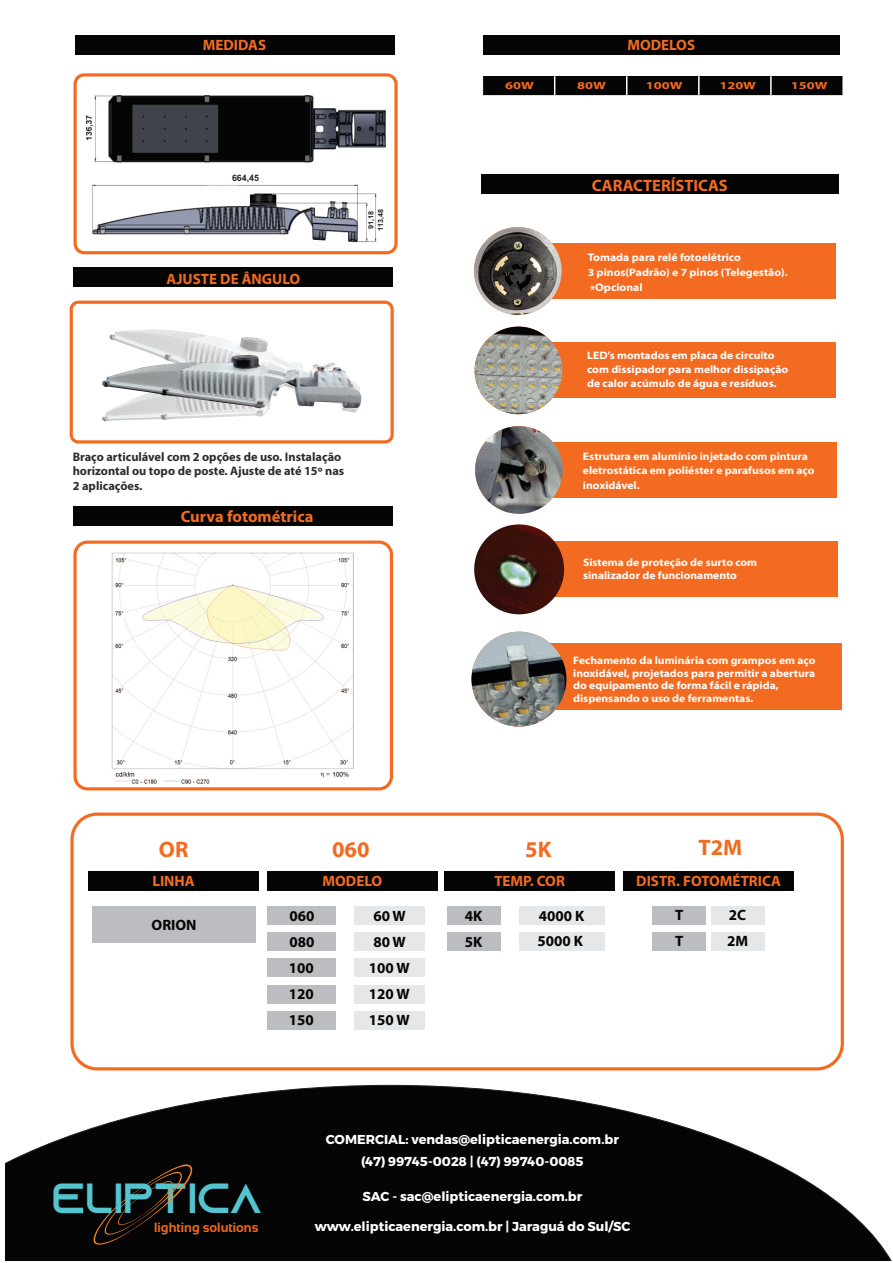
<style>
.page{position:relative;width:893px;height:1263px;background:#fff}
.page>*{position:absolute;margin:0;border:0;box-sizing:border-box;transform-origin:0 0}
.t1{font:42.15px "Azonix";color:#54c5cf}
.t2{font:700 22.5px "Myriad Pro";color:#f36b21}
.t3{font:700 16.5px "Myriad Pro";color:#f36b21}
.t4{font:700 15px "Myriad Pro";color:#f36b21}
.t5{font:700 15px/26.2px "Myriad Pro";color:#040504;text-align:justify}
.t6{font:700 13.35px "Sansation";color:#f36b21}
.t7{font:700 12.9px/21.6px "Montserrat";color:#fff;text-align:center}
.t8{font:700 12.3px/14.9px "Myriad Pro";color:#2c2d2c}
.t9{font:700 semi-expanded 10.95px/15.1px "Myriad Pro";color:#fff}
.t10{font:700 semi-expanded 10.8px/12.5px "Myriad Pro";color:#fff}
.t11{font:700 10.5px "Myriad Pro";color:#f36b21;scale:1.37 1}
.t12{font:700 8.85px "Arial";color:#231f20}
.t13{font:700 7.2px "Arial";color:#231f20}
</style>
<div class="page">
<svg style="left:5px;top:1085px;width:887px;height:176px;fill:#040504"></svg>
<div style="left:481px;top:175px;width:358px;height:19px;background:#040504"></div>
<div style="left:482px;top:76px;width:361px;height:19px;background:#040504"></div>
<div style="left:75px;top:35px;width:319px;height:19px;background:#040504"></div>
<div style="left:483px;top:35px;width:357px;height:19px;background:#040504"></div>
<div style="left:73px;top:268px;width:320px;height:19px;background:#040504"></div>
<div style="left:89px;top:872px;width:170px;height:19px;background:#040504"></div>
<div style="left:267px;top:872px;width:171px;height:19px;background:#040504"></div>
<div style="left:444px;top:872px;width:171px;height:19px;background:#040504"></div>
<div style="left:624px;top:872px;width:170px;height:19px;background:#040504"></div>
<div style="left:535px;top:243px;width:301px;height:55px;background:#f36b21"></div>
<div style="left:535px;top:343px;width:301px;height:55px;background:#f36b21"></div>
<div style="left:536px;top:442px;width:301px;height:55px;background:#f36b21"></div>
<div style="left:537px;top:542px;width:300px;height:55px;background:#f36b21"></div>
<div style="left:541px;top:643px;width:301px;height:66px;background:#f36b21"></div>
<img style="left:474px;top:524px;width:90px;height:90px;border-radius:50%">
<img style="left:109px;top:329px;width:163px;height:25px">
<img style="left:102px;top:409px;width:256px;height:13px">
<img style="left:102px;top:354px;width:260px;height:55px">
<img style="left:474px;top:227px;width:88px;height:88px;border-radius:50%">
<img style="left:475px;top:327px;width:87px;height:87px;border-radius:50%">
<img style="left:475px;top:426px;width:88px;height:88px;border-radius:50%">
<div style="left:92px;top:906px;width:164px;height:37px;background:#bcbdc0"></div>
<div style="left:267px;top:906px;width:69px;height:19px;background:#bcbdc0"></div>
<div style="left:447px;top:906px;width:54px;height:19px;background:#bcbdc0"></div>
<div style="left:653px;top:906px;width:53px;height:18px;background:#bcbdc0"></div>
<div style="left:711px;top:906px;width:53px;height:18px;background:#e6e7e9"></div>
<div style="left:355px;top:906px;width:70px;height:19px;background:#e6e7e9"></div>
<div style="left:519px;top:906px;width:86px;height:19px;background:#e6e7e9"></div>
<div style="left:267px;top:933px;width:69px;height:18px;background:#bcbdc0"></div>
<div style="left:447px;top:933px;width:54px;height:18px;background:#bcbdc0"></div>
<div style="left:653px;top:932px;width:53px;height:18px;background:#bcbdc0"></div>
<div style="left:711px;top:932px;width:53px;height:18px;background:#e6e7e9"></div>
<div style="left:355px;top:933px;width:70px;height:18px;background:#e6e7e9"></div>
<div style="left:519px;top:933px;width:86px;height:18px;background:#e6e7e9"></div>
<div style="left:267px;top:958px;width:69px;height:19px;background:#bcbdc0"></div>
<div style="left:355px;top:958px;width:70px;height:19px;background:#e6e7e9"></div>
<div style="left:267px;top:985px;width:69px;height:18px;background:#bcbdc0"></div>
<div style="left:355px;top:985px;width:70px;height:18px;background:#e6e7e9"></div>
<div style="left:267px;top:1011px;width:69px;height:18px;background:#bcbdc0"></div>
<div style="left:355px;top:1011px;width:70px;height:18px;background:#e6e7e9"></div>
<div style="left:70px;top:812px;width:774px;height:258px;border:3px solid #f36b21;border-radius:25px"></div>
<img style="left:92px;top:184px;width:285px;height:59px">
<div style="left:70px;top:301px;width:324px;height:142px;border:3px solid #f36b21;border-radius:7px"></div>
<img style="left:471px;top:632px;width:95px;height:94px">
<svg style="left:206px;top:185px;width:32px;height:8px"></svg>
<svg style="left:360px;top:214px;width:15px;height:17px"></svg>
<img style="left:86px;top:77px;width:307px;height:86px">
<div style="left:74px;top:73px;width:324px;height:181px;border:3px solid #f36b21;border-radius:9px"></div>
<div style="left:73px;top:506px;width:320px;height:19px;background:#040504"></div>
<img style="left:111px;top:552px;width:243px;height:232px">
<div style="left:73px;top:540px;width:320px;height:250px;border:3px solid #f36b21;border-radius:12px"></div>
<svg style="left:60px;top:1208px;width:23px;height:5px"></svg>
<svg style="left:92px;top:1164px;width:101px;height:81px;background:#120d07"></svg>
<h3 class="t4" style="left:203px;top:39px;width:65px">MEDIDAS</h3>
<h3 class="t4" style="left:627px;top:39px;width:69px">MODELOS</h3>
<p class="t12" style="left:232px;top:175px;width:29px">664,45</p>
<h3 class="t4" style="left:166px;top:272px;width:135px">AJUSTE DE ÂNGULO</h3>
<p class="t13" style="left:378px;top:231px;width:23px;rotate:-90deg">113,48</p>
<p class="t13" style="left:368px;top:229px;width:20px;rotate:-90deg">91,18</p>
<p class="t8" style="left:73px;top:450px;width:273px">Braço articulável com 2 opções de uso. Instalação horizontal ou topo de poste. Ajuste de até 15º nas<br>2 aplicações.</p>
<h3 class="t3" style="left:181px;top:509px;width:134px">Curva fotométrica</h3>
<p class="t11" style="left:505px;top:81px;width:22px">60W</p>
<p class="t11" style="left:577px;top:81px;width:22px">80W</p>
<p class="t11" style="left:646px;top:81px;width:28px">100W</p>
<p class="t11" style="left:719px;top:81px;width:28px">120W</p>
<p class="t11" style="left:791px;top:81px;width:28px">150W</p>
<h3 class="t3" style="left:592px;top:179px;width:137px">CARACTERÍSTICAS</h3>
<p class="t9" style="left:588px;top:251px;width:201px">Tomada para relé fotoelétrico<br>3 pinos(Padrão) e 7 pinos (Telegestão). *Opcional</p>
<p class="t10" style="left:587px;top:349px;width:203px;line-height:14px">LED’s montados em placa de circuito com dissipador para melhor dissipação de calor acúmulo de água e resíduos.</p>
<p class="t10" style="left:583px;top:450px;width:233px;line-height:14.7px">Estrutura em alumínio injetado com pintura eletrostática em poliéster e parafusos em aço inoxidável.</p>
<p class="t10" style="left:583px;top:557px;width:176px">Sistema de proteção de surto com sinalizador de funcionamento</p>
<p class="t10" style="left:573px;top:655px;width:244px">Fechamento da luminária com grampos em aço inoxidável, projetados para permitir a abertura do equipamento de forma fácil e rápida, dispensando o uso de ferramentas.</p>
<h2 class="t2" style="left:159px;top:840px;width:31px">OR</h2>
<h2 class="t2" style="left:332px;top:840px;width:39px">060</h2>
<h2 class="t2" style="left:525px;top:840px;width:28px">5K</h2>
<h2 class="t2" style="left:698px;top:838px;width:45px">T2M</h2>
<h3 class="t4" style="left:152px;top:875px;width:44px">LINHA</h3>
<h3 class="t4" style="left:323px;top:875px;width:61px">MODELO</h3>
<h3 class="t4" style="left:494px;top:875px;width:72px">TEMP. COR</h3>
<h3 class="t4" style="left:636px;top:875px;width:146px">DISTR. FOTOMÉTRICA</h3>
<h3 class="t5" style="left:152px;top:913px;width:47px">ORION</h3>
<h3 class="t5" style="left:289px;top:904px;width:26px">060</h3>
<h3 class="t5" style="left:373px;top:904px;width:34px">60 W</h3>
<h3 class="t5" style="left:465px;top:904px;width:19px">4K</h3>
<h3 class="t5" style="left:539px;top:904px;width:47px">4000 K</h3>
<h3 class="t5" style="left:675px;top:903px;width:10px">T</h3>
<h3 class="t5" style="left:729px;top:903px;width:19px">2C</h3>
<h3 class="t5" style="left:373px;top:930px;width:34px">80 W</h3>
<h3 class="t5" style="left:538px;top:929px;width:47px">5000 K</h3>
<h3 class="t5" style="left:369px;top:956px;width:42px">100 W 120 W 150 W</h3>
<h3 class="t5" style="left:289px;top:930px;width:26px">080</h3>
<h3 class="t5" style="left:465px;top:930px;width:19px">5K</h3>
<h3 class="t5" style="left:675px;top:929px;width:10px">T</h3>
<h3 class="t5" style="left:727px;top:929px;width:23px">2M</h3>
<h3 class="t5" style="left:289px;top:956px;width:26px">100<br>120<br>150</h3>
<h1 class="t1" style="left:51px;top:1181px;width:211px">Elip ica</h1>
<h1 class="t1" style="left:154px;top:1181px;width:35px">t</h1>
<p class="t6" style="left:154px;top:1222px;width:106px">lighting solutions</p>
<p class="t7" style="left:326px;top:1129px;width:295px">COMERCIAL: vendas@elipticaenergia.com.br (47) 99745-0028 | (47) 99740-0085</p>
<p class="t7" style="left:363px;top:1185px;width:221px">SAC - sac@elipticaenergia.com.br</p>
<p class="t7" style="left:315px;top:1215px;width:317px">www.elipticaenergia.com.br | Jaraguá do Sul/SC</p>
</div>
